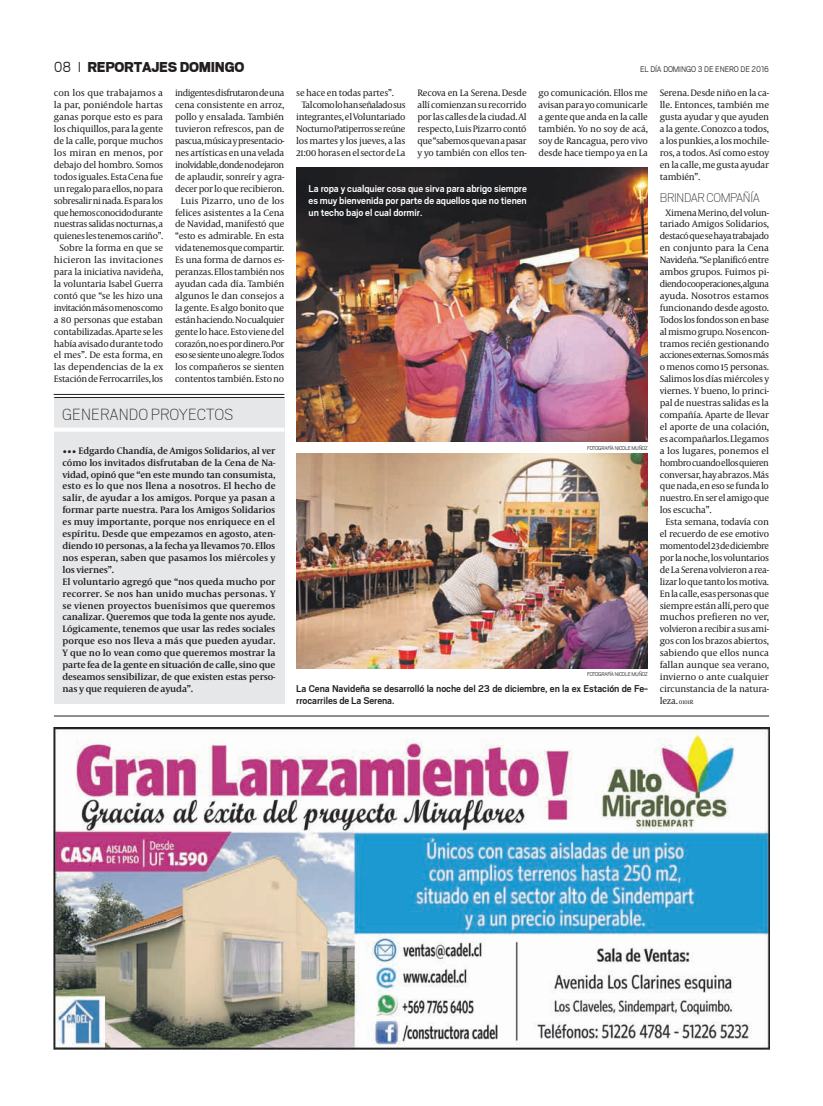
<style>
.page{position:relative;width:823px;height:1106px;background:#fff}
.page>*{position:absolute;margin:0;border:0;box-sizing:border-box;transform-origin:0 0}
.t1{font:300 18px "Scout";letter-spacing:.005em;color:#231f20}
.t2{font:900 16px "Scout";letter-spacing:-.015em;color:#231f20}
.t3{font:300 14px "Scout";letter-spacing:-.02em;color:#231f20}
.t4{font:700 11px/11.9px "Scout";letter-spacing:-.005em;color:#fff;text-align:justify}
.t5{font:700 11px/11.9px "Scout";letter-spacing:-.005em;color:#231f20}
.t6{font:9.5px/11.9px "Capitolium News";letter-spacing:-.02em;color:#231f20;text-align:justify}
.t7{font:600 9.5px/11.9px "Capitolium News";letter-spacing:-.01em;color:#231f20}
.t8{font:9.5px "Capitolium News";letter-spacing:-.05em;color:#231f20}
.t9{font:9.5px "Capitolium News";letter-spacing:-.045em;color:#231f20}
.t10{font:9.5px "Capitolium News";letter-spacing:-.055em;color:#231f20}
.t11{font:9px "Scout";letter-spacing:-.015em;color:#231f20}
.t12{font:6px "Scout";letter-spacing:-.04em;color:#231f20}
.s1{font-weight:400}
.s2{font-size:6px}
</style>
<div class="page">
<img style="left:54px;top:727px;width:714px;height:322px">
<hr style="left:54px;top:715px;width:714px;height:1px;background:#231f20">
<div style="left:54px;top:397px;width:230px;height:307px;background:#e6e7e9"></div>
<hr style="left:54px;top:397px;width:230px;height:1px;background:#231f20">
<hr style="left:54px;top:394px;width:230px;height:1px;background:#231f20">
<hr style="left:54px;top:428px;width:230px;height:4px;background:#fff">
<img style="left:296px;top:168px;width:351px;height:274px">
<img style="left:296px;top:454px;width:351px;height:214px">
<h2 class="t2" style="left:54px;top:59px;width:192px"><span class="s1">08 I</span> REPORTAJES DOMINGO</h2>
<p class="t11" style="left:639px;top:64px;width:130px">EL DÍA DOMINGO 3 DE ENERO DE 2016</p>
<p class="t6" style="left:417px;top:87px;width:111px">Recova en La Serena. Desde allí comienzan su recorrido por las calles de la ciudad. Al respecto, Luis Pizarro contó que “sabemos que van a pasar y yo también con ellos ten-</p>
<p class="t6" style="left:538px;top:87px;width:111px">go comunicación. Ellos me avisan para yo comunicarle a gente que anda en la calle también. Yo no soy de acá, soy de Rancagua, pero vivo desde hace tiempo ya en La</p>
<p class="t6" style="left:659px;top:87px;width:111px">Serena. Desde niño en la ca&shy;lle. Entonces, también me gusta ayudar y que ayuden a la gente. Conozco a todos, a los punkies, a los mochile&shy;ros, a todos. Así como estoy en la calle, me gusta ayudar también”.</p>
<h3 class="t3" style="left:659px;top:190px;width:101px">BRINDAR COMPAÑÍA</h3>
<p class="t6" style="left:665px;top:206px;width:105px">Ximena Merino, del volun-</p>
<p class="t6" style="left:659px;top:218px;width:111px">tariado Amigos Solidarios,</p>
<p class="t9" style="left:659px;top:231px;width:111px">destacó que se haya trabajado</p>
<p class="t6" style="left:659px;top:242px;width:111px">en conjunto para la Cena</p>
<p class="t6" style="left:659px;top:254px;width:111px">Navideña. “Se planificó entre</p>
<p class="t6" style="left:659px;top:266px;width:111px">ambos grupos. Fuimos pi-</p>
<p class="t10" style="left:659px;top:278px;width:111px">diendo cooperaciones, alguna</p>
<p class="t6" style="left:659px;top:290px;width:111px">ayuda. Nosotros estamos</p>
<p class="t6" style="left:659px;top:302px;width:111px">funcionando desde agosto.</p>
<p class="t6" style="left:659px;top:314px;width:111px">Todos los fondos son en base</p>
<p class="t6" style="left:659px;top:326px;width:111px">al mismo grupo. Nos encon-</p>
<p class="t6" style="left:659px;top:337px;width:111px">tramos recién gestionando</p>
<p class="t8" style="left:659px;top:350px;width:111px">acciones externas. Somos más</p>
<p class="t6" style="left:659px;top:361px;width:111px">o menos como 15 personas.</p>
<p class="t6" style="left:659px;top:373px;width:111px">Salimos los días miércoles y</p>
<p class="t6" style="left:659px;top:385px;width:111px">viernes. Y bueno, lo princi-</p>
<p class="t6" style="left:659px;top:397px;width:111px">pal de nuestras salidas es la</p>
<p class="t6" style="left:659px;top:409px;width:111px">compañía. Aparte de llevar</p>
<p class="t6" style="left:659px;top:421px;width:111px">el aporte de una colación,</p>
<p class="t6" style="left:659px;top:433px;width:111px">es acompañarlos. Llegamos</p>
<p class="t6" style="left:659px;top:445px;width:111px">a los lugares, ponemos el</p>
<p class="t8" style="left:659px;top:457px;width:111px">hombro cuando ellos quieren</p>
<p class="t6" style="left:659px;top:468px;width:111px">conversar, hay abrazos. Más</p>
<p class="t6" style="left:659px;top:480px;width:111px">que nada, en eso se funda lo</p>
<p class="t6" style="left:659px;top:492px;width:111px">nuestro. En ser el amigo que</p>
<p class="t6" style="left:659px;top:504px;width:53px">los escucha”.</p>
<p class="t6" style="left:665px;top:516px;width:105px">Esta semana, todavía con</p>
<p class="t6" style="left:659px;top:528px;width:111px">el recuerdo de ese emotivo</p>
<p class="t8" style="left:659px;top:540px;width:111px">momento del 23 de diciembre</p>
<p class="t6" style="left:659px;top:552px;width:111px">por la noche, los voluntarios</p>
<p class="t6" style="left:659px;top:564px;width:111px">de La Serena volvieron a rea-</p>
<p class="t6" style="left:659px;top:576px;width:111px">lizar lo que tanto los motiva.</p>
<p class="t6" style="left:659px;top:587px;width:111px">En la calle, esas personas que</p>
<p class="t6" style="left:659px;top:599px;width:111px">siempre están allí, pero que</p>
<p class="t6" style="left:659px;top:611px;width:111px">muchos prefieren no ver,</p>
<p class="t6" style="left:659px;top:623px;width:111px">volvieron a recibir a sus ami-</p>
<p class="t6" style="left:659px;top:635px;width:111px">gos con los brazos abiertos,</p>
<p class="t6" style="left:659px;top:647px;width:111px">sabiendo que ellos nunca</p>
<p class="t6" style="left:659px;top:659px;width:111px">fallan aunque sea verano,</p>
<p class="t6" style="left:659px;top:671px;width:111px">invierno o ante cualquier</p>
<p class="t6" style="left:659px;top:683px;width:111px">circunstancia de la natura-</p>
<p class="t6" style="left:659px;top:695px;width:35px">leza. <span class="s2">0101R</span></p>
<p class="t6" style="left:54px;top:87px;width:111px;text-align:center">con los que trabajamos a la par, poniéndole hartas ganas porque esto es para los chiquillos, para la gente de la calle, porque muchos los miran en menos, por debajo del hombro. Somos todos iguales. Esta Cena fue un regalo para ellos, no para sobresalir ni nada. Es para los que hemos conocido durante nuestras salidas nocturnas, a quienes les tenemos cariño”.<br>Sobre la forma en que se hicieron las invitaciones para la iniciativa navideña, la voluntaria Isabel Guerra contó que “se les hizo una invitación más o menos como a 80 personas que estaban contabilizadas. Aparte se les había avisado durante todo el mes”. De esta forma, en las dependencias de la ex<br>Estación de Ferrocarriles, los</p>
<p class="t6" style="left:175px;top:87px;width:111px;text-align:center">indigentes disfrutaron de una cena consistente en arroz, pollo y ensalada. También tuvieron refrescos, pan de pascua, música y presentacio&shy;nes artísticas en una velada inolvidable, donde no dejaron de aplaudir, sonreír y agra&shy;decer por lo que recibieron.<br>Luis Pizarro, uno de los felices asistentes a la Cena de Navidad, manifestó que “esto es admirable. En esta vida tenemos que compartir.<br>Es una forma de darnos es&shy;peranzas. Ellos también nos ayudan cada día. También algunos le dan consejos a la gente. Es algo bonito que están haciendo. No cualquier gente lo hace. Esto viene del corazón, no es por dinero. Por eso se siente uno alegre. Todos los compañeros se sienten contentos también. Esto no</p>
<p class="t6" style="left:296px;top:87px;width:99px">se hace en todas partes”.</p>
<p class="t8" style="left:302px;top:100px;width:105px">Tal como lo han señalado sus</p>
<p class="t6" style="left:296px;top:111px;width:111px">integrantes, el Voluntariado</p>
<p class="t9" style="left:296px;top:124px;width:111px">Nocturno Patiperros se reúne</p>
<p class="t6" style="left:296px;top:135px;width:111px">los martes y los jueves, a las</p>
<p class="t6" style="left:296px;top:147px;width:111px">21:00 horas en el sector de La</p>
<p class="t4" style="left:308px;top:182px;width:220px">La ropa y cualquier cosa que sirva para abrigo siempre es muy bienvenida por parte de aquellos que no tienen un techo bajo el cual dormir.</p>
<h1 class="t1" style="left:62px;top:406px;width:173px">GENERANDO PROYECTOS</h1>
<p class="t7" style="left:62px;top:445px;width:214px">••• Edgardo Chandía, de Amigos Solidarios, al ver cómo los invitados disfrutaban de la Cena de Na&shy;vidad, opinó que “en este mundo tan consumista, esto es lo que nos llena a nosotros. El hecho de salir, de ayudar a los amigos. Porque ya pasan a formar parte nuestra. Para los Amigos Solidarios es muy importante, porque nos enriquece en el espíritu. Desde que empezamos en agosto, aten&shy;diendo 10 personas, a la fecha ya llevamos 70. Ellos nos esperan, saben que pasamos los miércoles y los viernes”.<br>El voluntario agregó que “nos queda mucho por recorrer. Se nos han unido muchas personas. Y se vienen proyectos buenísimos que queremos canalizar. Queremos que toda la gente nos ayude.<br>Lógicamente, tenemos que usar las redes sociales porque eso nos lleva a más que pueden ayudar.<br>Y que no lo vean como que queremos mostrar la parte fea de la gente en situación de calle, sino que deseamos sensibilizar, de que existen estas perso&shy;nas y que requieren de ayuda”.</p>
<p class="t12" style="left:586px;top:445px;width:62px">FOTOGRAFÍA NICOLE MUÑOZ</p>
<p class="t12" style="left:586px;top:671px;width:62px">FOTOGRAFÍA NICOLE MUÑOZ</p>
<p class="t5" style="left:296px;top:682px;width:353px">La Cena Navideña se desarrolló la noche del 23 de diciembre, en la ex Estación de Fe&shy;rrocarriles de La Serena.</p>
</div>
